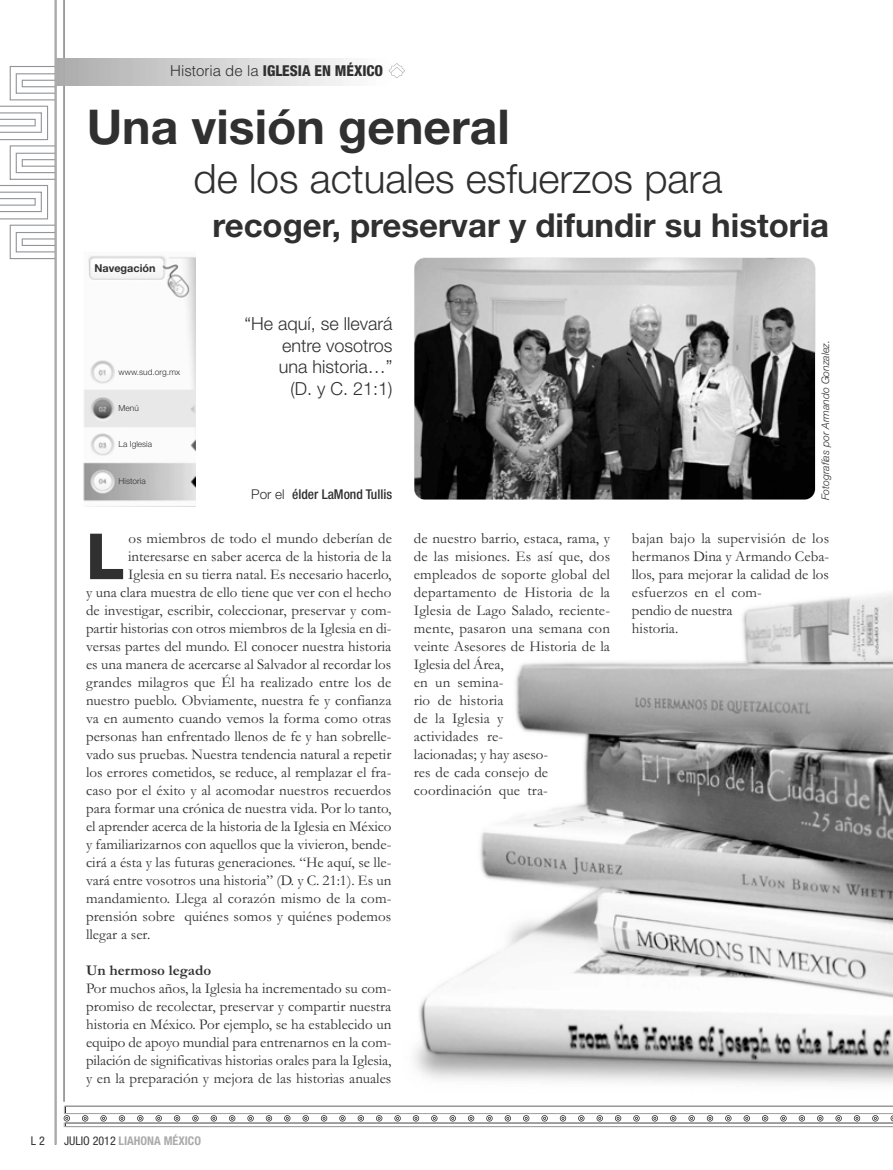
<style>
.page{position:relative;width:893px;height:1170px;background:#fff}
.page>*{position:absolute;margin:0;border:0;box-sizing:border-box;transform-origin:0 0}
.t1{font:800 63.6px "Helvetica Neue LT Std";color:#303030}
.t2{font:700 48px "Helvetica Neue LT Std";color:#303030}
.t3{font:300 40.5px "Helvetica Neue LT Std";color:#303030}
.t4{font:700 33px "Helvetica Neue LT Std";color:#303030}
.t5{font:300 18px/21.6px "Helvetica Neue LT Std";color:#303030;text-align:right}
.t6{font:15px/18px "Garamond";color:#303030}
.t7{font:800 condensed 15px "Helvetica Neue LT Std";color:#303030}
.t8{font:700 15px "Garamond";color:#303030}
.t9{font:500 condensed 13.5px "Helvetica Neue LT Std";color:#303030}
.t10{font:700 condensed 12px "Helvetica Neue LT Std";color:#aaa}
.t11{font:condensed 12px "Helvetica Neue LT Std";color:#303030}
.t12{font:700 10.8px "Helvetica Neue LT Std";color:#303030}
.t13{font:italic 300 10.5px "Helvetica Neue LT Std";color:#303030}
.t14{font:300 8.4px "Helvetica Neue LT Std";color:#303030}
.s1{font-family:"Helvetica";font-weight:300;font-stretch:normal}
.s2{font-weight:300;font-stretch:normal}
.s3{font-weight:400;color:#303030}
</style>
<div class="page">
<img style="left:414px;top:594px;width:479px;height:490px">
<svg style="left:10px;top:225px;width:45px;height:34px"></svg>
<svg style="left:0;top:106px;width:55px;height:113px"></svg>
<hr style="left:55px;top:0;width:1px;height:1144px;background:#aaa">
<hr style="left:64px;top:0;width:1px;height:1101px;background:#aaa">
<svg style="left:64px;top:1105px;width:829px;height:21px"></svg>
<svg style="left:10px;top:59px;width:45px;height:41px"></svg>
<svg style="left:388px;top:63px;width:17px;height:15px"></svg>
<img style="left:414px;top:258px;width:401px;height:241px;border-radius:11px">
<img style="left:83px;top:255px;width:113px;height:247px">
<p class="t7" style="left:170px;top:66px;width:214px"><span class="s1">Historia de la</span> IGLESIA EN MÉXICO</p>
<h2 class="t2" style="left:87px;top:109px;width:425px">Una visión general</h2>
<h3 class="t3" style="left:193px;top:164px;width:530px">de los actuales esfuerzos para</h3>
<h3 class="t4" style="left:212px;top:213px;width:618px">recoger, preservar y difundir su historia</h3>
<p class="t12" style="left:94px;top:264px;width:63px">Navegación</p>
<p class="t14" style="left:119px;top:369px;width:63px">www.sud.org.mx</p>
<p class="t14" style="left:119px;top:405px;width:22px">Menú</p>
<p class="t14" style="left:119px;top:441px;width:35px">La Iglesia</p>
<p class="t14" style="left:119px;top:478px;width:29px">Historia</p>
<p class="t5" style="left:244px;top:314px;width:150px">“He aquí, se llevará entre vosotros<br>una historia…”<br>(D. y C. 21:1)</p>
<p class="t9" style="left:251px;top:489px;width:142px"><span class="s2">Por el</span> élder LaMond Tullis</p>
<h1 class="t1" style="left:86px;top:533px;width:40px">L</h1>
<p class="t6" style="left:129px;top:529px;width:265px">os miembros de todo el mundo deberían de</p>
<p class="t6" style="left:128px;top:547px;width:265px">interesarse en saber acerca de la historia de la</p>
<p class="t6" style="left:128px;top:565px;width:265px">Iglesia en su tierra natal. Es necesario hacerlo,</p>
<p class="t6" style="left:86px;top:583px;width:307px">y una clara muestra de ello tiene que ver con el hecho</p>
<p class="t6" style="left:86px;top:601px;width:307px">de investigar, escribir, coleccionar, preservar y com-</p>
<p class="t6" style="left:86px;top:619px;width:307px">partir historias con otros miembros de la Iglesia en di-</p>
<p class="t6" style="left:86px;top:637px;width:307px">versas partes del mundo. El conocer nuestra historia</p>
<p class="t6" style="left:86px;top:655px;width:307px">es una manera de acercarse al Salvador al recordar los</p>
<p class="t6" style="left:86px;top:673px;width:307px">grandes milagros que Él ha realizado entre los de</p>
<p class="t6" style="left:86px;top:691px;width:307px">nues tro pueblo. Obviamente, nuestra fe y confianza</p>
<p class="t6" style="left:86px;top:709px;width:307px">va en aumento cuando vemos la forma como otras</p>
<p class="t6" style="left:86px;top:727px;width:307px">personas han enfrentado llenos de fe y han sobrelle-</p>
<p class="t6" style="left:86px;top:745px;width:307px">vado sus pruebas. Nuestra tendencia natural a repetir</p>
<p class="t6" style="left:86px;top:763px;width:307px">los errores cometidos, se reduce, al remplazar el fra-</p>
<p class="t6" style="left:86px;top:781px;width:307px">caso por el éxito y al acomodar nuestros recuerdos</p>
<p class="t6" style="left:86px;top:799px;width:307px">para formar una crónica de nuestra vida. Por lo tanto,</p>
<p class="t6" style="left:86px;top:817px;width:307px">el aprender acerca de la historia de la Iglesia en México</p>
<p class="t6" style="left:86px;top:835px;width:307px">y familiarizarnos con aquellos que la vivieron, bende-</p>
<p class="t6" style="left:86px;top:853px;width:307px">cirá a ésta y las futuras generaciones. “He aquí, se lle-</p>
<p class="t6" style="left:86px;top:871px;width:307px">vará entre vosotros una historia” (D. y C. 21:1). Es un</p>
<p class="t6" style="left:86px;top:889px;width:307px">mandamiento. Llega al corazón mismo de la com-</p>
<p class="t6" style="left:86px;top:907px;width:307px">prensión sobre quiénes somos y quiénes podemos</p>
<p class="t6" style="left:86px;top:925px;width:66px">llegar a ser.</p>
<p class="t8" style="left:86px;top:961px;width:127px">Un hermoso legado</p>
<p class="t6" style="left:86px;top:979px;width:307px;text-align:justify">Por muchos años, la Iglesia ha incrementado su com&shy;promiso de recolectar, preservar y compartir nuestra historia en México. Por ejemplo, se ha establecido un equipo de apoyo mundial para entrenarnos en la com&shy;pilación de significativas historias orales para la Iglesia, y en la preparación y mejora de las historias anuales</p>
<p class="t11" style="left:31px;top:1135px;width:15px">L 2</p>
<p class="t10" style="left:64px;top:1135px;width:139px"><span class="s3">JULIO 2012</span> LIAHONA MÉXICO</p>
<p class="t6" style="left:414px;top:528px;width:198px">de nuestro barrio, estaca, rama, y de las misiones. Es así que, dos empleados de soporte global del departamento de Historia de la<br>Iglesia de Lago Salado, reciente&shy;mente, pasaron una semana con veinte Asesores de Historia de la<br>Iglesia del Área,<br>en un semina -<br>rio de historia<br>de la Iglesia y<br>actividades re -<br>la ciona das; y hay ase so -<br>res de cada consejo de coordinación que tra-</p>
<p class="t13" style="left:822px;top:500px;width:161px;rotate:-90deg">Fotografías por Armando Gonzalez.</p>
<p class="t6" style="left:632px;top:529px;width:199px">bajan bajo la supervisión de los hermanos Dina y Armando Ceba - llos, para mejorar la calidad de los esfuerzos en el com-<br>pendio de nuestra<br>historia.</p>
</div>
